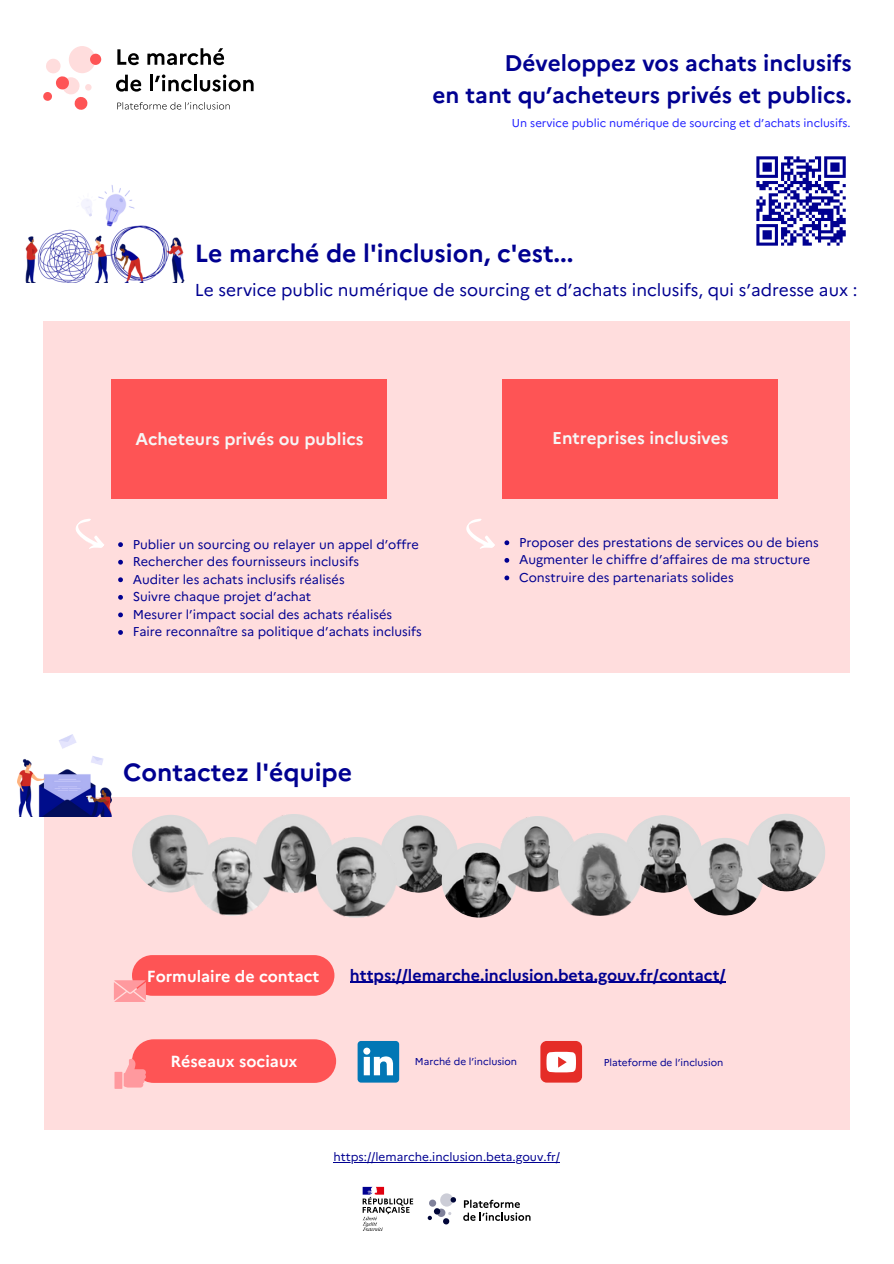
<style>
.page{position:relative;width:894px;height:1264px;background:#fff}
.page>*{position:absolute;margin:0;border:0;box-sizing:border-box;transform-origin:0 0}
.t1{font:700 24.75px "Marianne";color:#000091}
.t2{font:700 22.65px/31.5px "Marianne";color:#000091;text-align:right}
.t3{font:17.25px "Marianne";color:#000091}
.t4{font:700 16.95px "Marianne";color:#f6f6f6}
.t5{font:700 16.05px "Marianne";color:#000091}
.t6{font:700 16.05px "Marianne";color:#fff}
.t7{font:12.75px "Marianne";color:#000091}
.t8{font:11.85px "Marianne";color:#000091}
.t9{font:11.4px "Marianne";color:#2323ff}
.t10{font:10.05px "Marianne";color:#000091}
</style>
<div class="page">
<div style="left:44px;top:797px;width:805px;height:332px;background:#fdd"></div>
<div style="left:43px;top:321px;width:806px;height:351px;background:#fdd"></div>
<svg style="left:43px;top:46px;width:59px;height:64px"></svg>
<svg style="left:117px;top:102px;width:113px;height:8px"></svg>
<svg style="left:117px;top:49px;width:22px;height:16px"></svg>
<svg style="left:147px;top:48px;width:77px;height:17px"></svg>
<svg style="left:116px;top:75px;width:25px;height:17px"></svg>
<hr style="left:150px;top:75px;width:3px;height:16px;background:#000">
<svg style="left:155px;top:74px;width:37px;height:18px"></svg>
<hr style="left:194px;top:75px;width:3px;height:16px;background:#000">
<svg style="left:200px;top:74px;width:53px;height:18px"></svg>
<img style="left:25px;top:185px;width:160px;height:97px">
<div style="left:112px;top:379px;width:275px;height:119px;background:#fe5455"></div>
<div style="left:502px;top:379px;width:275px;height:119px;background:#fe5455"></div>
<img style="left:18px;top:734px;width:93px;height:82px">
<svg style="left:76px;top:519px;width:28px;height:30px"></svg>
<svg style="left:756px;top:156px;width:90px;height:90px"></svg>
<svg style="left:362px;top:1186px;width:51px;height:44px"></svg>
<svg style="left:427px;top:1193px;width:29px;height:31px"></svg>
<svg style="left:463px;top:1199px;width:67px;height:21px"></svg>
<img style="left:624px;top:815px;width:78px;height:77px;border-radius:50%">
<img style="left:380px;top:815px;width:78px;height:77px;border-radius:50%">
<img style="left:686px;top:837px;width:77px;height:78px;border-radius:50%">
<img style="left:747px;top:813px;width:78px;height:78px;border-radius:50%">
<img style="left:194px;top:837px;width:75px;height:78px">
<img style="left:255px;top:814px;width:74px;height:78px">
<img style="left:441px;top:842px;width:75px;height:75px;border-radius:50%">
<img style="left:132px;top:814px;width:78px;height:78px;border-radius:50%">
<img style="left:316px;top:837px;width:80px;height:80px">
<img style="left:500px;top:816px;width:69px;height:76px">
<img style="left:558px;top:833px;width:83px;height:82px">
<svg style="left:118px;top:542px;width:5px;height:5px"></svg>
<svg style="left:118px;top:560px;width:5px;height:4px"></svg>
<svg style="left:118px;top:577px;width:5px;height:5px"></svg>
<svg style="left:118px;top:595px;width:5px;height:4px"></svg>
<svg style="left:118px;top:612px;width:5px;height:5px"></svg>
<svg style="left:118px;top:630px;width:5px;height:5px"></svg>
<svg style="left:466px;top:519px;width:43px;height:43px"></svg>
<svg style="left:504px;top:575px;width:5px;height:5px"></svg>
<svg style="left:114px;top:955px;width:220px;height:46px"></svg>
<hr style="left:350px;top:981px;width:375px;height:1px;background:#000091">
<hr style="left:333px;top:1161px;width:227px;height:1px;background:#000091">
<div style="left:132px;top:1039px;width:204px;height:43px;background:#fe5455;border-radius:22px"></div>
<div style="left:114px;top:1071px;width:8px;height:17px;background:#ff999e"></div>
<svg style="left:124px;top:1058px;width:22px;height:29px"></svg>
<svg style="left:357px;top:1041px;width:42px;height:41px;background:#4298c7"></svg>
<div style="left:540px;top:1040px;width:42px;height:42px;background:#e52d27;border-radius:6px"></div>
<svg style="left:546px;top:1051px;width:30px;height:21px"></svg>
<p class="t2" style="left:432px;top:45px;width:421px">Développez vos achats inclusifs<br>en tant qu’acheteurs privés et publics.</p>
<h2 class="t9" style="left:511px;top:114px;width:340px">Un service public numérique de sourcing et d’achats inclusifs.</h2>
<p class="t1" style="left:195px;top:234px;width:380px">Le marché de l'inclusion, c'est...</p>
<p class="t3" style="left:195px;top:277px;width:664px">Le service public numérique de sourcing et d’achats inclusifs, qui s’adresse aux :</p>
<p class="t4" style="left:135px;top:426px;width:230px">Acheteurs privés ou publics</p>
<h1 class="t4" style="left:552px;top:425px;width:178px">Entreprises inclusives</h1>
<p class="t7" style="left:133px;top:534px;width:287px">Publier un sourcing ou relayer un appel d’offre</p>
<p class="t7" style="left:133px;top:551px;width:228px">Rechercher des fournisseurs inclusifs</p>
<p class="t7" style="left:133px;top:569px;width:213px">Auditer les achats inclusifs réalisés</p>
<h1 class="t7" style="left:133px;top:587px;width:180px">Suivre chaque projet d’achat</h1>
<p class="t7" style="left:133px;top:604px;width:261px">Mesurer l’impact social des achats réalisés</p>
<p class="t7" style="left:133px;top:622px;width:291px">Faire reconnaître sa politique d’achats inclusifs</p>
<p class="t1" style="left:123px;top:753px;width:230px">Contactez l'équipe</p>
<p class="t7" style="left:519px;top:532px;width:301px">Proposer des prestations de services ou de biens</p>
<p class="t7" style="left:519px;top:550px;width:293px">Augmenter le chiffre d’affaires de ma structure</p>
<p class="t7" style="left:519px;top:567px;width:216px">Construire des partenariats solides</p>
<p class="t6" style="left:147px;top:963px;width:174px">Formulaire de contact</p>
<p class="t5" style="left:350px;top:962px;width:377px">https://lemarche.inclusion.beta.gouv.fr/contact/</p>
<p class="t6" style="left:170px;top:1049px;width:129px">Réseaux sociaux</p>
<p class="t10" style="left:415px;top:1053px;width:104px">Marché de l’inclusion</p>
<p class="t10" style="left:603px;top:1054px;width:121px">Plateforme de l’inclusion</p>
<p class="t8" style="left:333px;top:1147px;width:228px">https://lemarche.inclusion.beta.gouv.fr/</p>
</div>
